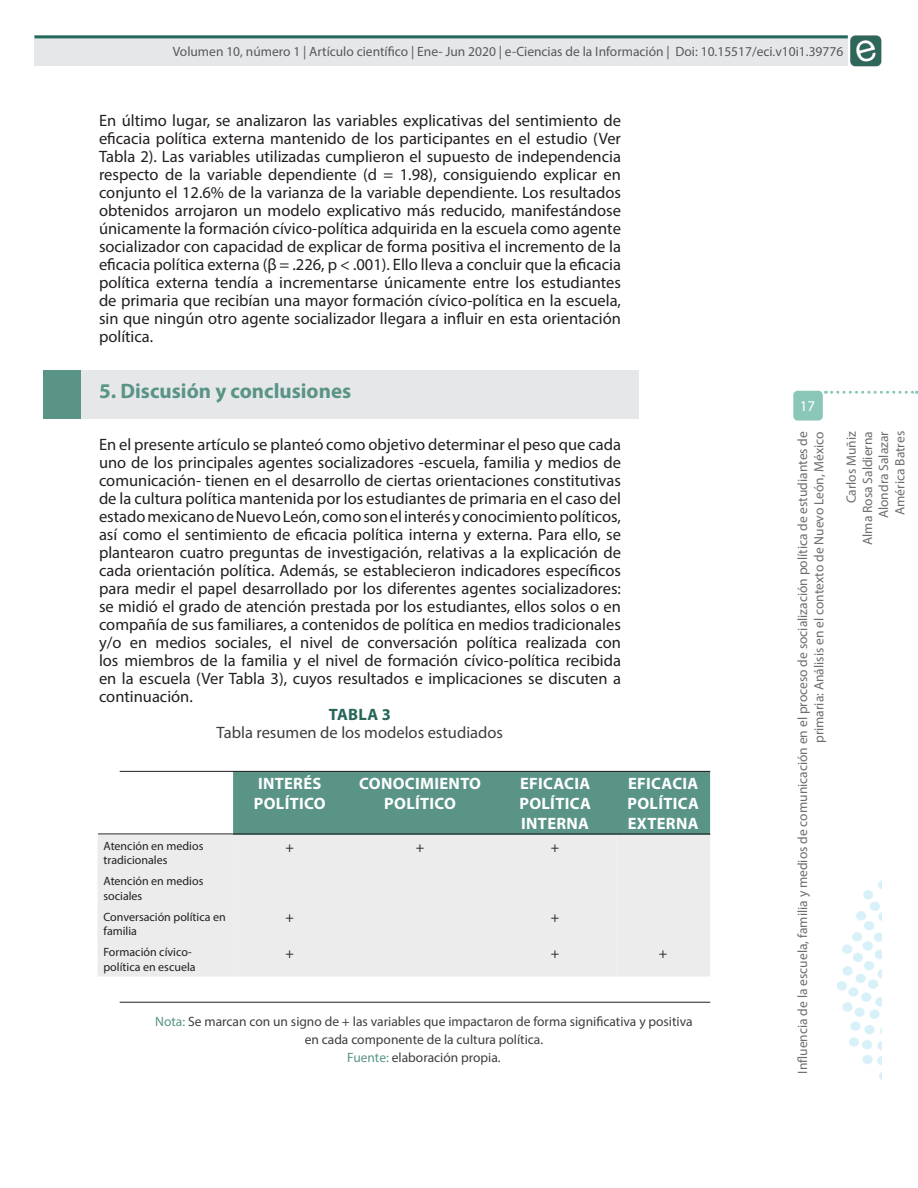
<style>
.page{position:relative;width:918px;height:1188px;background:#fff}
.page>*{position:absolute;margin:0;border:0;box-sizing:border-box;transform-origin:0 0}
.Encabezado_Nivel_1{font:700 21px "Myriad Pro";color:#599486}
.Texto_simple{font:16.5px/18px "Myriad Pro";color:#231f20;text-align:justify}
.t1{font:700 16.5px/19.8px "Myriad Pro";letter-spacing:.02em;color:#fff;text-align:justify}
.Descripción_ilustrac{font:16.5px "Myriad Pro";color:#3e3e3f}
.Título_ilustración{font:700 16.5px "Myriad Pro";letter-spacing:.02em;color:#276759}
.t2{font:15px "Myriad Pro";color:#fff}
.Contenido{font:14.25px "Myriad Pro";color:#231f20}
.t3{font:13.5px/16.2px "Myriad Pro";color:#6c6d70;text-align:right}
.Descripción_pie_ilus{font:13.5px/18px "Myriad Pro";color:#3e3e3f;text-align:center}
.t4{font:13.5px "Myriad Pro";color:#57585a}
.Columna_A{font:12px/14.4px "Myriad Pro";color:#231f20}
.s1{color:#599486}
</style>
<div class="page">
<img style="left:850px;top:35px;width:32px;height:32px">
<div style="left:34px;top:35px;width:814px;height:31px;background:#e6e7e9"></div>
<hr style="left:34px;top:35px;width:814px;height:3px;background:#23685a">
<svg style="left:832px;top:391px;width:85px;height:3px"></svg>
<div style="left:793px;top:391px;width:30px;height:30px;background:#8bc7b9;border-radius:4px"></div>
<img style="left:837px;top:880px;width:45px;height:200px">
<div style="left:44px;top:370px;width:387px;height:48px;background:#599486"></div>
<div style="left:81px;top:370px;width:558px;height:49px;background:#e6e7e9"></div>
<div style="left:233px;top:772px;width:477px;height:62px;background:#599486"></div>
<div style="left:494px;top:771px;width:122px;height:64px;background:#599486"></div>
<div style="left:98px;top:835px;width:135px;height:142px;background:#ececec"></div>
<div style="left:233px;top:835px;width:477px;height:142px;background:#ececec"></div>
<hr style="left:120px;top:771px;width:590px;height:1px;background:#231f20">
<hr style="left:98px;top:834px;width:612px;height:1px;background:#231f20">
<hr style="left:120px;top:1002px;width:590px;height:1px;background:#231f20">
<p class="t4" style="left:173px;top:43px;width:672px">Volumen 10, número 1 | Artículo científico | Ene- Jun 2020 | e-Ciencias de la Información | Doi: 10.15517/eci.v10i1.39776</p>
<p class="Texto_simple" style="left:99px;top:111px;width:524px">En último lugar, se analizaron las variables explicativas del sentimiento de eficacia política externa mantenido de los participantes en el estudio (Ver Tabla 2). Las variables utilizadas cumplieron el supuesto de independencia respecto de la variable dependiente (d = 1.98), consiguiendo explicar en conjunto el 12.6% de la varianza de la variable dependiente. Los resultados obtenidos arrojaron un modelo explicativo más reducido, manifestándose únicamente la formación cívico-política adquirida en la escuela como agente socializador con capacidad de explicar de forma positiva el incremento de la eficacia política externa (β = .226, p &lt; .001). Ello lleva a concluir que la eficacia política externa tendía a incrementarse únicamente entre los estudiantes de primaria que recibían una mayor formación cívico-política en la escuela, sin que ningún otro agente socializador llegara a influir en esta orientación política.</p>
<p class="Encabezado_Nivel_1" style="left:99px;top:377px;width:254px">5. Discusión y conclusiones</p>
<p class="Texto_simple" style="left:99px;top:435px;width:524px">En el presente artículo se planteó como objetivo determinar el peso que cada uno de los principales agentes socializadores -escuela, familia y medios de comunicación- tienen en el desarrollo de ciertas orientaciones constitutivas de la cultura política mantenida por los estudiantes de primaria en el caso del estado mexicano de Nuevo León, como son el interés y conocimiento políticos, así como el sentimiento de eficacia política interna y externa. Para ello, se plantearon cuatro preguntas de investigación, relativas a la explicación de cada orientación política. Además, se establecieron indicadores específicos para medir el papel desarrollado por los diferentes agentes socializadores: se midió el grado de atención prestada por los estudiantes, ellos solos o en compañía de sus familiares, a contenidos de política en medios tradicionales y/o en medios sociales, el nivel de conversación política realizada con los miembros de la familia y el nivel de formación cívico-política recibida en la escuela (Ver Tabla 3), cuyos resultados e implicaciones se discuten a continuación.</p>
<p class="Título_ilustración" style="left:329px;top:704px;width:63px">TABLA 3</p>
<p class="Descripción_ilustrac" style="left:217px;top:722px;width:288px">Tabla resumen de los modelos estudiados</p>
<p class="t1" style="left:254px;top:773px;width:73px">INTERÉS<br>POLÍTICO</p>
<p class="t1" style="left:359px;top:773px;width:123px;text-align:center">CONOCIMIENTO<br>POLÍTICO</p>
<p class="t1" style="left:519px;top:773px;width:73px">EFICACIA POLÍTICA INTERNA</p>
<p class="t1" style="left:628px;top:773px;width:73px">EFICACIA POLÍTICA EXTERNA</p>
<p class="Columna_A" style="left:104px;top:839px;width:101px">Atención en medios tradicionales</p>
<p class="Contenido" style="left:285px;top:838px;width:10px">+</p>
<p class="Contenido" style="left:416px;top:838px;width:10px">+</p>
<p class="Contenido" style="left:551px;top:838px;width:10px">+</p>
<p class="Columna_A" style="left:104px;top:874px;width:101px">Atención en medios sociales</p>
<p class="Columna_A" style="left:104px;top:909px;width:124px">Conversación política en familia</p>
<p class="Contenido" style="left:285px;top:909px;width:10px">+</p>
<p class="Contenido" style="left:551px;top:909px;width:10px">+</p>
<p class="Columna_A" style="left:104px;top:945px;width:94px">Formación cívico&shy;política en escuela</p>
<p class="Contenido" style="left:285px;top:944px;width:10px">+</p>
<p class="Contenido" style="left:551px;top:944px;width:10px">+</p>
<p class="Contenido" style="left:659px;top:944px;width:10px">+</p>
<p class="Descripción_pie_ilus" style="left:155px;top:1012px;width:539px"><span class="s1">Nota:</span> Se marcan con un signo de + las variables que impactaron de forma significativa y positiva en cada componente de la cultura política.</p>
<p class="Descripción_pie_ilus" style="left:347px;top:1048px;width:155px"><span class="s1">Fuente:</span> elaboración propia.</p>
<p class="t2" style="left:800px;top:397px;width:17px">17</p>
<p class="t3" style="left:794px;top:1074px;width:644px;rotate:-90deg">Influencia de la escuela, familia y medios de comunicación en el proceso de socialización política de estudiantes de primaria: Análisis en el contexto de Nuevo León, México</p>
<p class="t3" style="left:843px;top:545px;width:115px;rotate:-90deg">Carlos Muñiz<br>Alma Rosa Saldierna<br>Alondra Salazar<br>América Batres</p>
</div>
